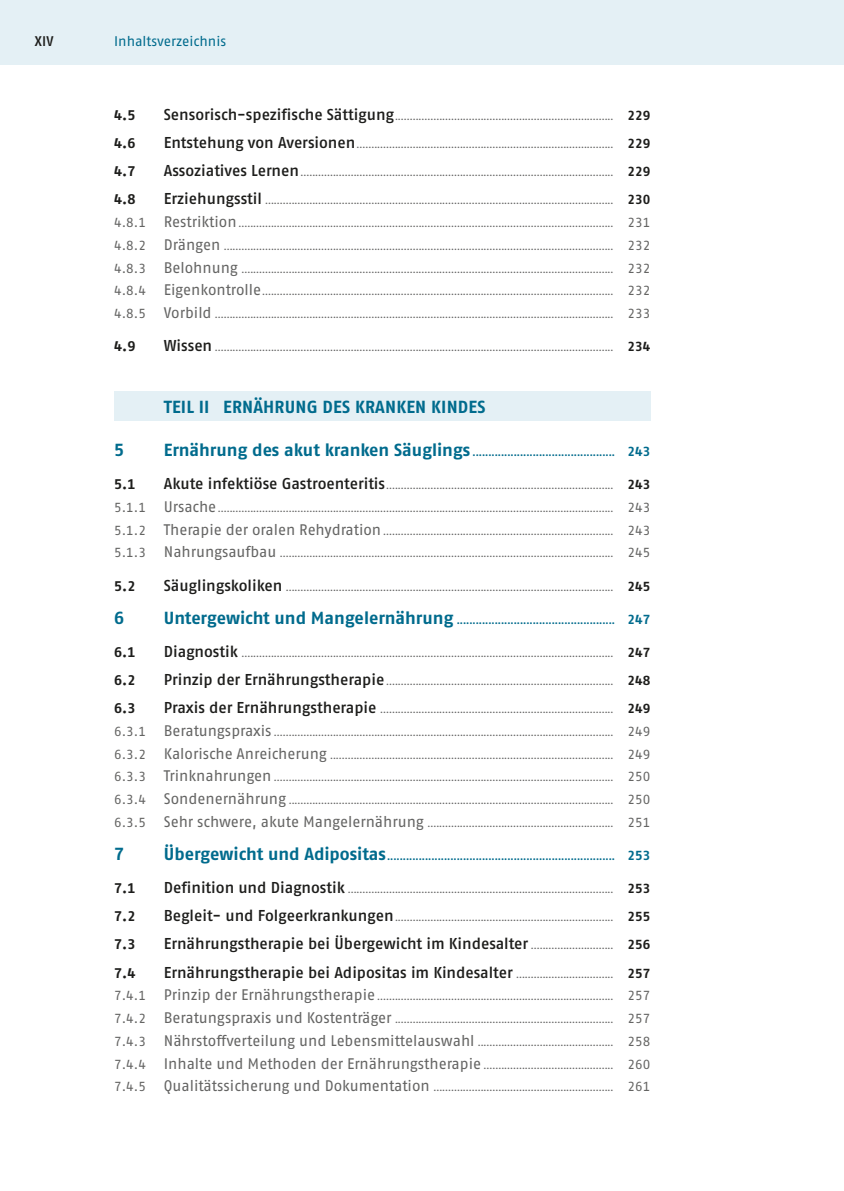
<style>
.page{position:relative;width:844px;height:1191px;background:#fff}
.page>*{position:absolute;margin:0;border:0;box-sizing:border-box;transform-origin:0 0}
.t1{font:700 17.5px "Fago Pro";letter-spacing:.01em;color:#006b8d}
.t2{font:600 15.75px "Fago Pro";letter-spacing:-.005em;color:#1d1d1b}
.t3{font:700 14px "Fago Pro";color:#1d1d1b}
.t4{font:14px "Fago Pro";color:#006b8d}
.t5{font:600 14px "Fago Pro";color:#1d1d1b}
.t6{font:13.12px "Fago Pro";color:#006b8d}
.t7{font:10.5px/22.8px "Fago Pro";color:#646463;text-align:justify}
.s1{font-weight:600;font-size:15.75px;color:#1d1d1b}
.s2{font-weight:700;font-size:13.12px;color:#1d1d1b}
.s3{font-size:13.12px}
.s4{font-size:15.4px}
.s5{font-weight:700;font-size:17.5px}
.s6{font-weight:700}
.s7{font-weight:400;font-size:10.5px;color:#646463}
.s8{font-weight:700;font-size:13.12px}
</style>
<div class="page">
<div style="left:114px;top:0;width:729px;height:64px;background:#e4f0f5"></div>
<div style="left:0;top:0;width:114px;height:64px;background:#e4f0f5"></div>
<div style="left:114px;top:391px;width:536px;height:30px;background:#e4f0f5"></div>
<h3 class="t5" style="left:35px;top:32px;width:20px">XIV</h3>
<h3 class="t4" style="left:114px;top:32px;width:113px">Inhaltsverzeichnis</h3>
<h3 class="t3" style="left:114px;top:107px;width:23px">4.5</h3>
<p class="t7" style="left:164px;top:105px;width:488px"><span class="s1">Sensorisch-spezifische Sättigung</span>.......................................................................... <span class="s2">229</span></p>
<h3 class="t3" style="left:114px;top:135px;width:23px">4.6</h3>
<p class="t7" style="left:164px;top:133px;width:488px"><span class="s1">Entstehung von Aversionen</span>....................................................................................... <span class="s2">229</span></p>
<h3 class="t3" style="left:114px;top:163px;width:23px">4.7</h3>
<p class="t7" style="left:164px;top:161px;width:488px"><span class="s1">Assoziatives Lernen</span> .......................................................................................................... <span class="s2">229</span></p>
<h3 class="t3" style="left:114px;top:191px;width:23px">4.8</h3>
<p class="t7" style="left:114px;top:189px;width:537px;text-indent:50px"><span class="s1">Erziehungsstil</span> ...................................................................................................................... <span class="s2">230<br></span><span class="s3">4.8.1</span> <span class="s4">Restriktion</span> ............................................................................................................................... <span class="s3">231<br>4.8.2</span> <span class="s4">Drängen</span> .................................................................................................................................... <span class="s3">232<br>4.8.3</span> <span class="s4">Belohnung</span> .............................................................................................................................. <span class="s3">232<br>4.8.4</span> <span class="s4">Eigenkontrolle</span>....................................................................................................................... <span class="s3">232<br>4.8.5</span> <span class="s4">Vorbild</span> ....................................................................................................................................... <span class="s3">233</span></p>
<h3 class="t3" style="left:114px;top:338px;width:23px">4.9</h3>
<p class="t7" style="left:164px;top:336px;width:488px"><span class="s1">Wissen</span> ....................................................................................................................................... <span class="s2">234</span></p>
<h1 class="t1" style="left:164px;top:396px;width:323px">TEIL II ERNÄHRUNG DES KRANKEN KINDES</h1>
<h1 class="t1" style="left:114px;top:439px;width:12px">5</h1>
<p class="t6" style="left:164px;top:443px;width:488px"><span class="s5">Ernährung des akut kranken Säuglings</span> ............................................. <span class="s6">243</span></p>
<h3 class="t3" style="left:114px;top:476px;width:23px">5.1</h3>
<p class="t7" style="left:114px;top:474px;width:537px;text-indent:50px"><span class="s1">Akute infektiöse Gastroenteritis</span>............................................................................. <span class="s2">243<br></span><span class="s3">5.1.1</span> <span class="s4">Ursache</span> ...................................................................................................................................... <span class="s3">243<br>5.1.2</span> <span class="s4">Therapie der oralen Rehydration</span> .............................................................................. <span class="s3">243<br>5.1.3</span> <span class="s4">Nahrungsaufbau</span> ................................................................................................................. <span class="s3">245</span></p>
<h3 class="t3" style="left:114px;top:577px;width:23px">5.2</h3>
<p class="t7" style="left:164px;top:575px;width:488px"><span class="s1">Säuglingskoliken</span> ............................................................................................................... <span class="s2">245</span></p>
<h1 class="t1" style="left:114px;top:607px;width:12px">6</h1>
<p class="t6" style="left:164px;top:611px;width:488px"><span class="s5">Untergewicht und Mangelernährung</span> .................................................. <span class="s6">247</span></p>
<h3 class="t3" style="left:114px;top:644px;width:23px">6.1</h3>
<p class="t7" style="left:164px;top:642px;width:488px"><span class="s1">Diagnostik</span> .............................................................................................................................. <span class="s2">247</span></p>
<h3 class="t3" style="left:114px;top:672px;width:23px">6.2</h3>
<p class="t7" style="left:164px;top:670px;width:488px"><span class="s1">Prinzip der Ernährungstherapie</span> ............................................................................. <span class="s2">248</span></p>
<h3 class="t3" style="left:114px;top:700px;width:23px">6.3</h3>
<p class="t7" style="left:114px;top:698px;width:537px;text-indent:50px"><span class="s1">Praxis der Ernährungstherapie</span> ............................................................................... <span class="s2">249<br></span><span class="s3">6.3.1</span> <span class="s4">Beratungspraxis</span> ................................................................................................................... <span class="s3">249<br>6.3.2</span> <span class="s4">Kalorische Anreicherung</span> ................................................................................................ <span class="s3">249<br>6.3.3</span> <span class="s4">Trinknahrungen</span> ................................................................................................................... <span class="s3">250<br>6.3.4</span> <span class="s4">Sondenernährung</span> .............................................................................................................. <span class="s3">250<br>6.3.5</span> <span class="s4">Sehr schwere, akute Mangelernährung</span> ............................................................... <span class="s3">251</span></p>
<h1 class="t1" style="left:114px;top:843px;width:12px">7</h1>
<p class="t6" style="left:164px;top:847px;width:488px"><span class="s5">Übergewicht und Adipositas</span>........................................................................ <span class="s6">253</span></p>
<h3 class="t3" style="left:114px;top:880px;width:23px">7.1</h3>
<p class="t7" style="left:164px;top:878px;width:488px"><span class="s1">Definition und Diagnostik</span> .......................................................................................... <span class="s2">253</span></p>
<h3 class="t3" style="left:114px;top:908px;width:23px">7.2</h3>
<p class="t7" style="left:164px;top:906px;width:488px"><span class="s1">Begleit- und Folgeerkrankungen</span>.......................................................................... <span class="s2">255</span></p>
<h3 class="t3" style="left:114px;top:936px;width:23px">7.3</h3>
<h2 class="t2" style="left:164px;top:934px;width:488px">Ernährungstherapie bei Übergewicht im Kindesalter <span class="s7">............................</span> <span class="s8">256</span></h2>
<h3 class="t3" style="left:114px;top:964px;width:23px">7.4</h3>
<h2 class="t2" style="left:164px;top:962px;width:488px">Ernährungstherapie bei Adipositas im Kindesalter <span class="s7">.................................</span> <span class="s8">257</span></h2>
<p class="t7" style="left:114px;top:985px;width:537px"><span class="s3">7.4.1</span> <span class="s4">Prinzip der Ernährungstherapie</span> ................................................................................ <span class="s3">257<br>7.4.2</span> <span class="s4">Beratungspraxis und Kostenträger</span> .......................................................................... <span class="s3">257<br>7.4.3</span> <span class="s4">Nährstoffverteilung und Lebensmittelauswahl</span> .............................................. <span class="s3">258<br>7.4.4</span> <span class="s4">Inhalte und Methoden der Ernährungstherapie</span> ............................................ <span class="s3">260<br>7.4.5</span> <span class="s4">Qualitätssicherung und Dokumentation</span> ............................................................. <span class="s3">261</span></p>
</div>
